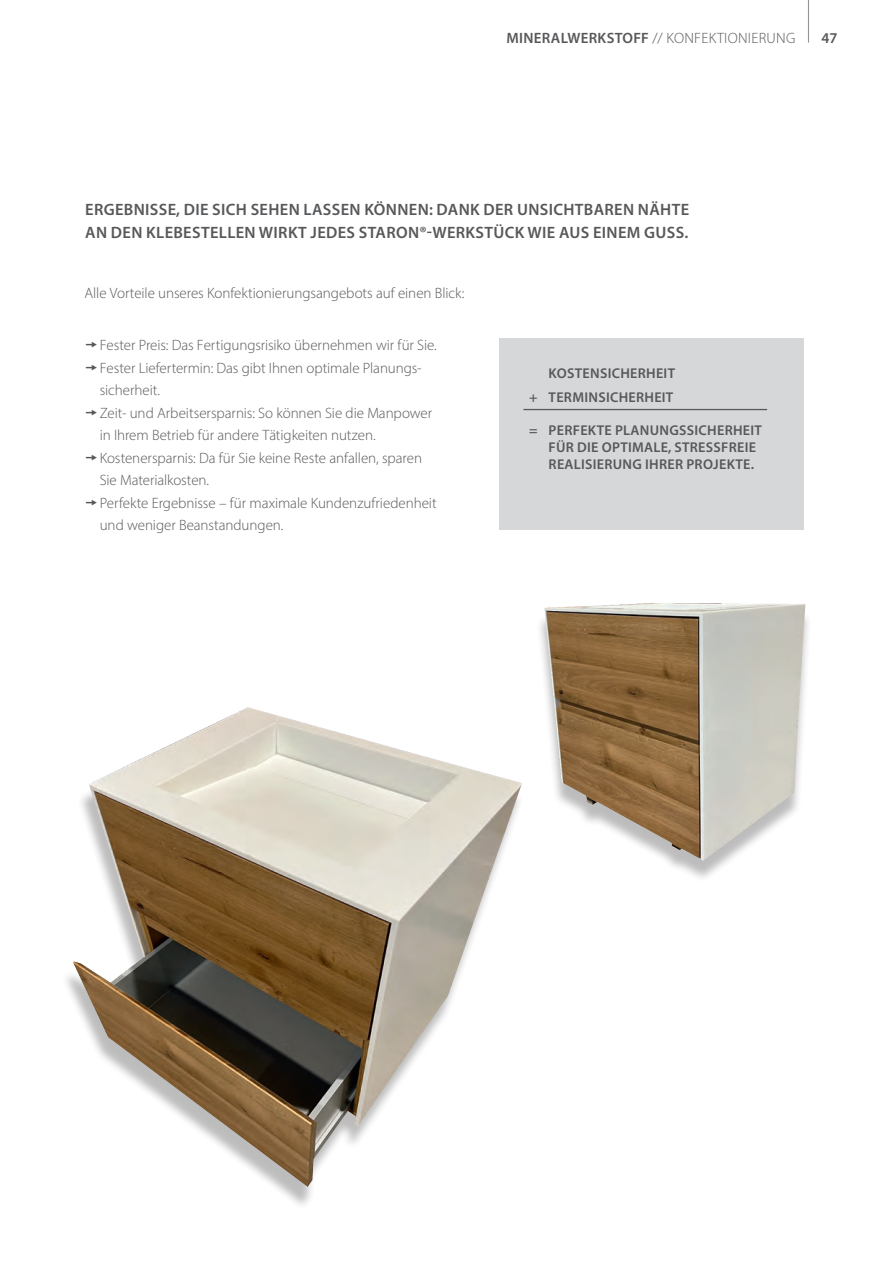
<style>
.page{position:relative;width:893px;height:1263px;background:#fff}
.page>*{position:absolute;margin:0;border:0;box-sizing:border-box;transform-origin:0 0}
.t1{font:600 16.5px/22.5px "Myriad Pro";letter-spacing:.02em;color:#57585a}
.t2{font:300 15px/22.5px "Myriad Pro";letter-spacing:-.005em;color:#57585a}
.t3{font:300 15px "Myriad Pro";letter-spacing:.02em;color:#57585a}
.t4{font:600 15px "Myriad Pro";color:#57585a}
.t5{font:600 14.25px/17.1px "Myriad Pro";letter-spacing:.02em;color:#57585a;text-align:right}
.s1{font-weight:600}
</style>
<div class="page">
<hr style="left:808px;top:0;width:1px;height:43px;background:#939598">
<div style="left:500px;top:339px;width:304px;height:191px;background:#d6d7d9"></div>
<hr style="left:523px;top:409px;width:244px;height:1px;background:#57585a">
<div style="left:536px;top:609px;width:276px;height:273px;background:#231f20;opacity:.3"></div>
<img style="left:544px;top:603px;width:261px;height:258px">
<img style="left:73px;top:707px;width:449px;height:480px">
<p class="t3" style="left:506px;top:28px;width:291px"><span class="s1">MINERALWERKSTOFF</span> // KONFEKTIONIERUNG</p>
<p class="t4" style="left:821px;top:28px;width:18px">47</p>
<p class="t1" style="left:85px;top:198px;width:605px">ERGEBNISSE, DIE SICH SEHEN LASSEN KÖNNEN: DANK DER UNSICHTBAREN NÄHTE<br>AN DEN KLEBESTELLEN WIRKT JEDES STARON®-WERKSTÜCK WIE AUS EINEM GUSS.</p>
<p class="t2" style="left:84px;top:281px;width:381px">Alle Vorteile unseres Konfektionierungsangebots auf einen Blick:</p>
<p class="t2" style="left:85px;top:334px;width:353px">▼Fester Preis: Das Fertigungsrisiko übernehmen wir für Sie.</p>
<p class="t2" style="left:100px;top:356px;width:323px;text-indent:-15px">▼Fester Liefertermin: Das gibt Ihnen optimale Planungs&shy;sicherheit.</p>
<p class="t2" style="left:100px;top:401px;width:334px;text-indent:-15px">▼Zeit- und Arbeitsersparnis: So können Sie die Manpower in Ihrem Betrieb für andere Tätigkeiten nutzen.</p>
<p class="t2" style="left:100px;top:446px;width:324px;text-indent:-15px">▼Kostenersparnis: Da für Sie keine Reste anfallen, sparen<br>Sie Materialkosten.</p>
<p class="t2" style="left:100px;top:491px;width:338px;text-indent:-15px">▼Perfekte Ergebnisse – für maximale Kundenzufriedenheit und weniger Beanstandungen.</p>
<p class="t5" style="left:529px;top:361px;width:147px;line-height:24px">KOSTENSICHERHEIT<br>+ TERMINSICHERHEIT</p>
<p class="t5" style="left:549px;top:421px;width:215px;text-align:left;text-indent:-19px">= PERFEKTE PLANUNGSSICHERHEIT<br>FÜR DIE OPTIMALE, STRESSFREIE<br>REALISIERUNG IHRER PROJEKTE.</p>
</div>
